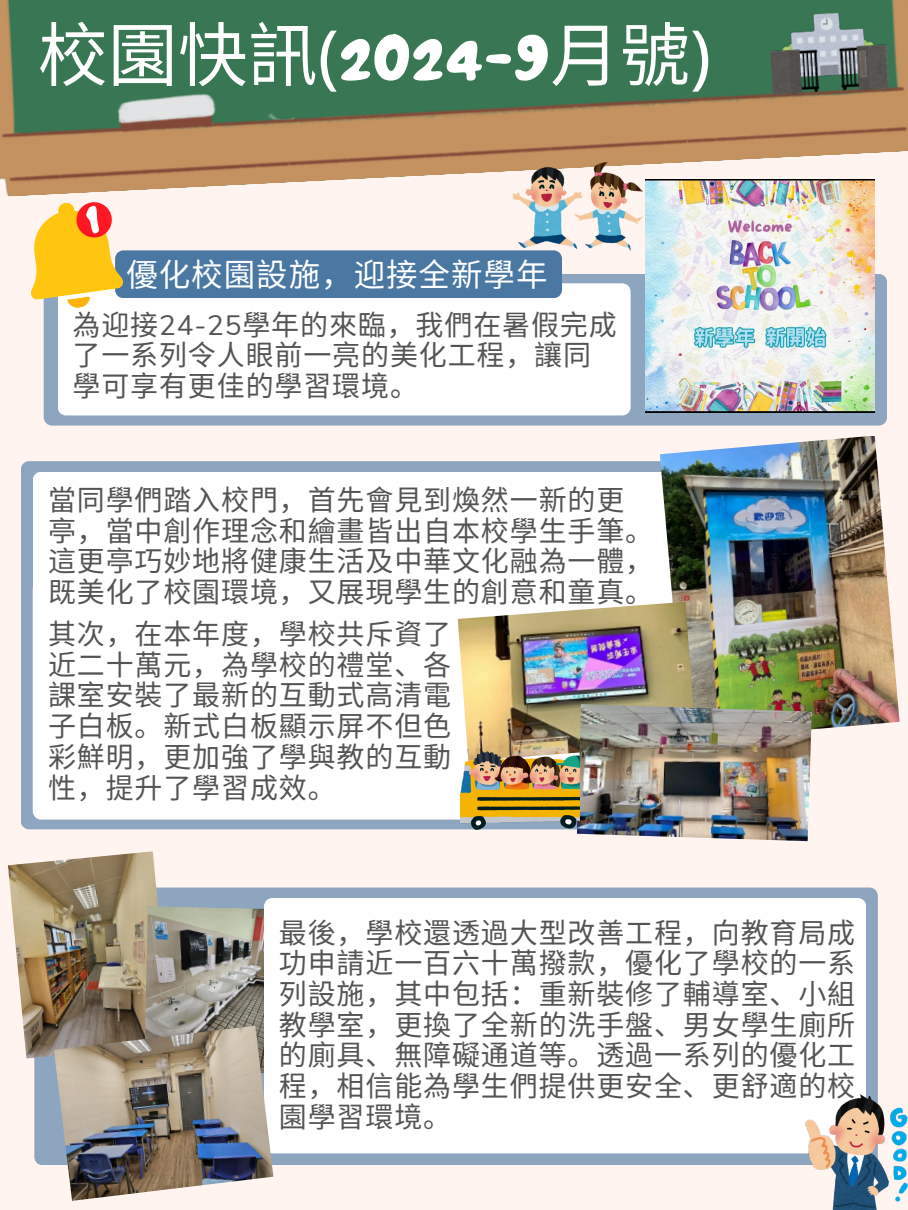
<style>
.page{position:relative;width:908px;height:1210px;background:#fff}
.page>*{position:absolute;margin:0;border:0;box-sizing:border-box;transform-origin:0 0}
.t1{font:70px "Noto Sans CJ Ksc";color:#fff}
.t2{font:31.5px "Noto Sans CJ Ksc";letter-spacing:.03em;color:#fff}
.t3{font:28px/30.7px "Noto Sans CJ Ksc";letter-spacing:.03em;color:#545454}
.s1{font-family:"Noto Sans"}
.s2{font-family:"NF La Lou Regular"}
.s3{font-family:"Nunito"}
</style>
<div class="page">
<div style="left:0;top:0;width:907px;height:1210px;background:#fff4ef"></div>
<svg style="left:0;top:0;width:907px;height:198px;background:#7b8865"></svg>
<div style="left:21px;top:461px;width:769px;height:368px;background:#8ea5bf;border-radius:8px"></div>
<div style="left:33px;top:623px;width:427px;height:196px;background:#fff"></div>
<div style="left:33px;top:472px;width:710px;height:157px;background:#fff;border-radius:8px"></div>
<svg style="left:44px;top:274px;width:842px;height:151px;background:#8fa5bd"></svg>
<img style="left:645px;top:180px;width:229px;height:232px">
<div style="left:58px;top:283px;width:572px;height:132px;background:#fff"></div>
<img style="left:659px;top:436px;width:240px;height:298px">
<img style="left:457px;top:602px;width:238px;height:159px">
<img style="left:576px;top:704px;width:235px;height:137px">
<div style="left:34px;top:887px;width:843px;height:278px;background:#8ea5bf"></div>
<img style="left:8px;top:851px;width:163px;height:207px">
<img style="left:144px;top:906px;width:120px;height:119px">
<div style="left:264px;top:898px;width:601px;height:255px;background:#fff"></div>
<img style="left:54px;top:1025px;width:219px;height:175px">
<img style="left:511px;top:163px;width:131px;height:87px">
<img style="left:768px;top:10px;width:121px;height:86px">
<img style="left:460px;top:752px;width:119px;height:77px">
<img style="left:805px;top:1095px;width:102px;height:115px">
<svg style="left:19px;top:196px;width:542px;height:113px"></svg>
<p class="t1" style="left:38px;top:-1px;width:674px">校園快訊<span class="s1">(</span><span class="s2">2024-9</span>月號<span class="s1">)</span></p>
<p class="t2" style="left:126px;top:250px;width:422px">優化校園設施，迎接全新學年</p>
<p class="t3" style="left:72px;top:307px;width:545px">為迎接<span class="s3">24-25</span>學年的來臨，我們在暑假完成了一系列令人眼前一亮的美化工程，讓同學可享有更佳的學習環境。</p>
<p class="t3" style="left:48px;top:483px;width:606px">當同學們踏入校門，首先會見到煥然一新的更亭，當中創作理念和繪畫皆出自本校學生手筆。這更亭巧妙地將健康生活及中華文化融為一體，既美化了校園環境，又展現學生的創意和童真。</p>
<p class="t3" style="left:48px;top:617px;width:404px;text-align:justify">其次，在本年度，學校共斥資了近二十萬元，為學校的禮堂、各課室安裝了最新的互動式高清電子白板。新式白板顯示屏不但色彩鮮明，更加強了學與教的互動性，提升了學習成效。</p>
<p class="t3" style="left:279px;top:915px;width:577px;text-align:justify">最後，學校還透過大型改善工程，向教育局成功申請近一百六十萬撥款，優化了學校的一系列設施，其中包括：重新裝修了輔導室、小組教學室，更換了全新的洗手盤、男女學生廁所的廁具、無障礙通道等。透過一系列的優化工程，相信能為學生們提供更安全、更舒適的校園學習環境。</p>
</div>
